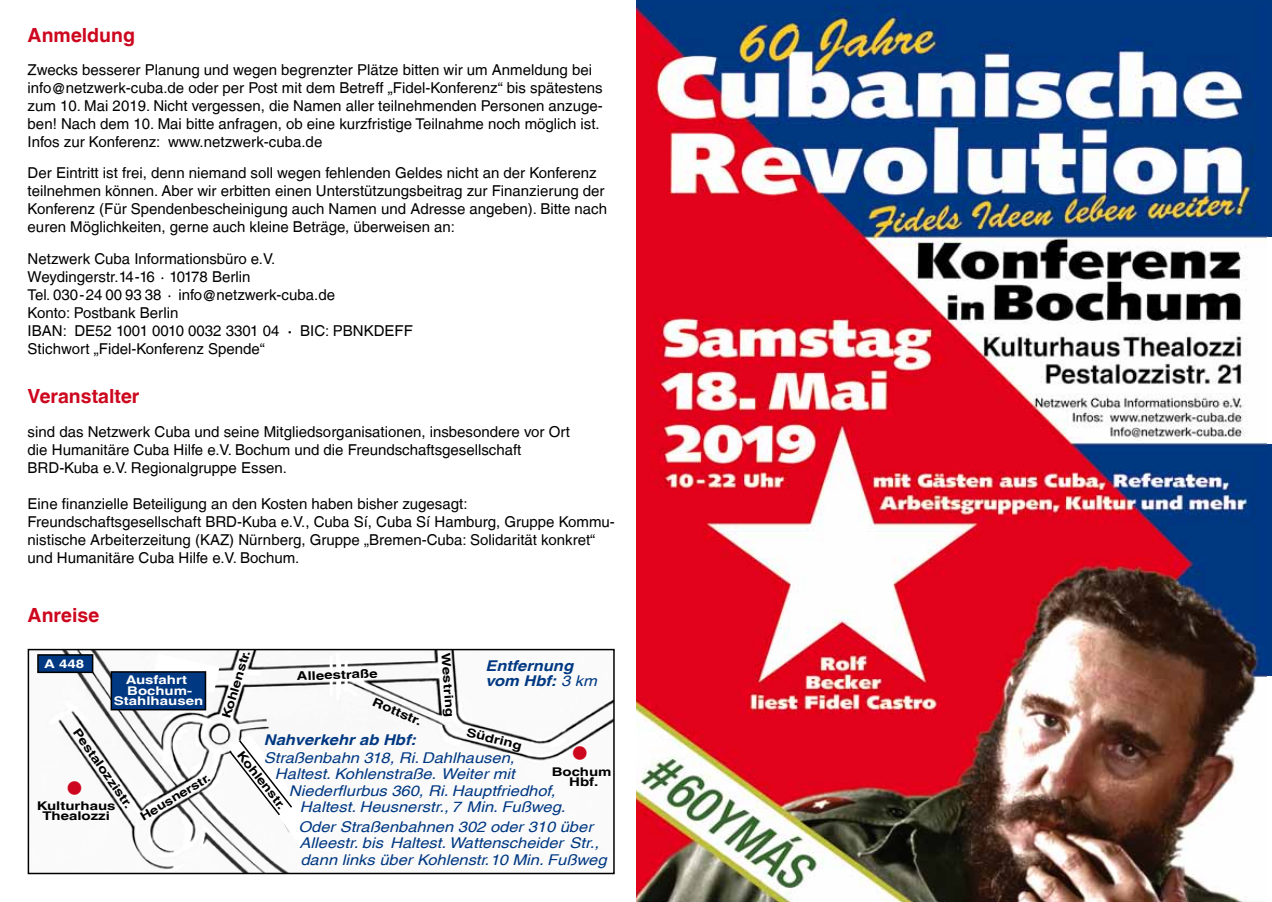
<style>
.page{position:relative;width:1272px;height:902px;background:#fff}
.page>*{position:absolute;margin:0;border:0;box-sizing:border-box;transform-origin:0 0}
.t1{font:700 19.5px "Helvetica LT";color:#cd071e}
.t2{font:15px/18px "Helvetica LT";color:#000}
.t3{font:italic 14.85px/16.5px "Helvetica LT";color:#003882;scale:1.11 1}
.t4{font:italic 700 14.85px/15.3px "Helvetica LT";color:#003882;scale:1.11 1}
.t5{font:13.5px "Webdings";color:#cd071e}
.t6{font:700 12px/10.5px "Helvetica LT";color:#000;text-align:center;scale:1.25 1}
.t7{font:700 12px/10.5px "Helvetica LT";color:#fff;text-align:center;scale:1.25 1}
.t8{font:700 12px "Helvetica LT";color:#000;scale:1.23 1}
.t9{font:700 12px "Helvetica LT";color:#000;scale:1.22 1}
.s1{font-weight:700}
.s2{font-weight:400}
</style>
<div class="page">
<img style="left:636px;top:4px;width:631px;height:897px">
<div style="left:637px;top:0;width:634px;height:5px;background:#003882"></div>
<hr style="left:1267px;top:443px;width:4px;height:232px;background:#003882">
<img style="left:37px;top:651px;width:574px;height:220px">
<div style="left:28px;top:648px;width:586px;height:226px;border:2px solid #000"></div>
<div style="left:38px;top:654px;width:55px;height:18px;background:#003882"></div>
<div style="left:37px;top:654px;width:56px;height:19px;border:2px solid #000"></div>
<hr style="left:336px;top:653px;width:3px;height:47px;background:#fff">
<hr style="left:338px;top:660px;width:3px;height:34px;background:#fff">
<hr style="left:344px;top:660px;width:3px;height:30px;background:#fff">
<hr style="left:330px;top:655px;width:3px;height:41px;background:#fff">
<svg style="left:228px;top:733px;width:93px;height:114px"></svg>
<svg style="left:153px;top:654px;width:66px;height:38px"></svg>
<div style="left:111px;top:671px;width:94px;height:38px;background:#003882"></div>
<div style="left:111px;top:671px;width:95px;height:39px;border:2px solid #000"></div>
<h1 class="t1" style="left:28px;top:23px;width:109px">Anmeldung</h1>
<p class="t2" style="left:28px;top:60px;width:576px">Zwecks besserer Planung und wegen begrenzter Plätze bitten wir um Anmeldung bei info@netzwerk-cuba.de oder per Post mit dem Betreff „Fidel-Konferenz“ bis spätestens zum 10. Mai 2019. Nicht vergessen, die Namen aller teilnehmenden Personen anzuge&shy;ben! Nach dem 10. Mai bitte anfragen, ob eine kurzfristige Teilnahme noch möglich ist.<br>Infos zur Konferenz: www.netzwerk-cuba.de</p>
<p class="t2" style="left:28px;top:164px;width:581px">Der Eintritt ist frei, denn niemand soll wegen fehlenden Geldes nicht an der Konferenz teilnehmen können. Aber wir erbitten einen Unterstützungsbeitrag zur Finanzierung der Konferenz (Für Spendenbescheinigung auch Namen und Adresse angeben). Bitte nach euren Möglichkeiten, gerne auch kleine Beträge, überweisen an:</p>
<p class="t2" style="left:28px;top:249px;width:387px">Netzwerk Cuba Informationsbüro e.V.<br>Weydingerstr.14-16 · 10178 Berlin<br>Tel. 030-24 00 93 38 · info@netzwerk-cuba.de<br>Konto: Postbank Berlin<br>IBAN: DE52 1001 0010 0032 3301 04 <span class="s1">·</span> BIC: PBNKDEFF Stichwort „Fidel-Konferenz Spende“</p>
<h1 class="t1" style="left:28px;top:384px;width:113px">Veranstalter</h1>
<p class="t2" style="left:28px;top:422px;width:544px">sind das Netzwerk Cuba und seine Mitgliedsorganisationen, insbesondere vor Ort die Humanitäre Cuba Hilfe e.V. Bochum und die Freundschaftsgesellschaft<br>BRD-Kuba e.V. Regionalgruppe Essen.</p>
<p class="t2" style="left:28px;top:494px;width:588px">Eine finanzielle Beteiligung an den Kosten haben bisher zugesagt:<br>Freundschaftsgesellschaft BRD-Kuba e.V., Cuba Sí, Cuba Sí Hamburg, Gruppe Kommu&shy;nistische Arbeiterzeitung (KAZ) Nürnberg, Gruppe „Bremen-Cuba: Solidarität konkret“ und Humanitäre Cuba Hilfe e.V. Bochum.</p>
<h1 class="t1" style="left:28px;top:603px;width:73px">Anreise</h1>
<p class="t7" style="left:44px;top:658px;width:34px">A 448</p>
<p class="t7" style="left:114px;top:674px;width:73px">Ausfahrt<br>Bochum-<br>Stahlhausen</p>
<p class="t6" style="left:80px;top:726px;width:77px;rotate:55deg">Pestalozzistr.</p>
<p class="t5" style="left:68px;top:781px;width:15px">■</p>
<p class="t6" style="left:37px;top:799px;width:64px">Kulturhaus<br>Thealozzi</p>
<p class="t8" style="left:137px;top:811px;width:66px;rotate:-31deg">Heusnerstr.</p>
<p class="t8" style="left:219px;top:716px;width:59px;rotate:-73deg">Kohlenstr.</p>
<p class="t6" style="left:451px;top:652px;width:52px;rotate:86deg">Westring</p>
<p class="t6" style="left:296px;top:670px;width:66px;rotate:-2deg">Alleestraße</p>
<p class="t4" style="left:485px;top:657px;width:102px">Entfernung vom Hbf: <span class="s2">3 km</span></p>
<p class="t6" style="left:375px;top:695px;width:43px;rotate:24deg">Rottstr.</p>
<p class="t6" style="left:468px;top:726px;width:47px;rotate:14deg">Südring</p>
<p class="t4" style="left:264px;top:731px;width:139px">Nahverkehr ab Hbf:</p>
<p class="t3" style="left:264px;top:749px;width:227px">Straßenbahn 318, Ri. Dahlhausen,</p>
<p class="t3" style="left:275px;top:765px;width:218px">Haltest. Kohlenstraße. Weiter mit</p>
<p class="t3" style="left:289px;top:782px;width:241px">Niederflurbus 360, Ri. Hauptfriedhof,</p>
<p class="t3" style="left:300px;top:798px;width:241px">Haltest. Heusnerstr., 7 Min. Fußweg.</p>
<p class="t3" style="left:298px;top:818px;width:279px">Oder Straßenbahnen 302 oder 310 über<br>Alleestr. bis Haltest. Wattenscheider Str., dann links über Kohlenstr. 10 Min. Fußweg</p>
<p class="t5" style="left:573px;top:746px;width:15px">■</p>
<p class="t9" style="left:245px;top:747px;width:59px;rotate:52deg">Kohlenstr.</p>
<p class="t6" style="left:551px;top:766px;width:49px">Bochum<br>Hbf.</p>
</div>
